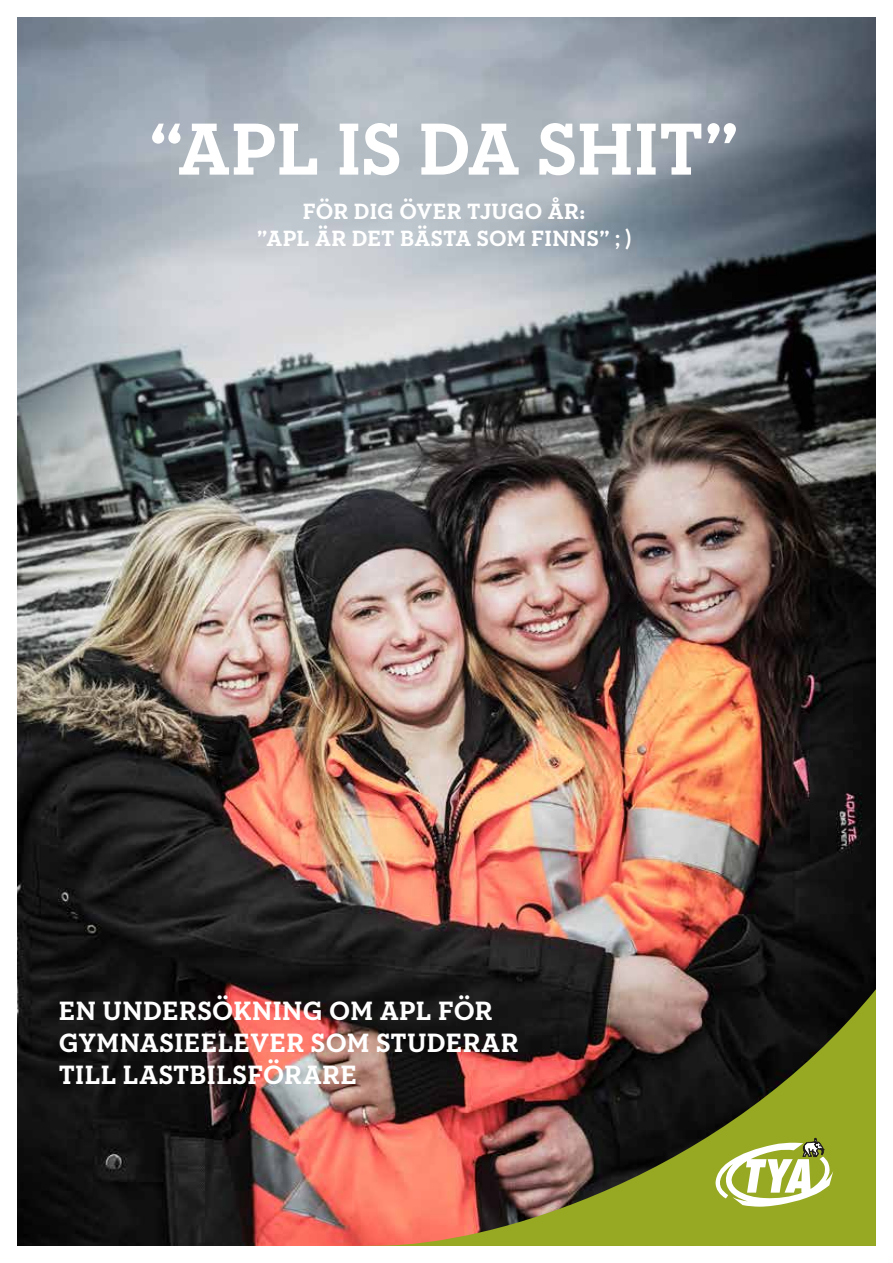
<style>
.page{position:relative;width:893px;height:1263px;background:#fff}
.page>*{position:absolute;margin:0;border:0;box-sizing:border-box;transform-origin:0 0}
.t1{font:700 75px "Neutraface Slab Text";color:#fff}
.t2{font:700 27px/32.4px "Neutraface Slab Text";letter-spacing:.015em;color:#fff}
.t3{font:700 22.5px/27px "Neutraface Slab Text";letter-spacing:.005em;color:#fff;text-align:center}
.s1{font-family:"Aleo"}
</style>
<div class="page">
<img style="left:17px;top:17px;width:859px;height:1229px">
<svg style="left:349px;top:989px;width:527px;height:257px;background:#715732"></svg>
<svg style="left:715px;top:1138px;width:118px;height:69px"></svg>
<h1 class="t1" style="left:149px;top:101px;width:591px">“APL IS DA SHIT”</h1>
<p class="t3" style="left:257px;top:197px;width:375px">FÖR DIG ÖVER TJUGO ÅR:<br>”APL ÄR DET BÄSTA SOM FINNS” <span class="s1">; )</span></p>
<p class="t2" style="left:59px;top:994px;width:461px">EN UNDERSÖKNING OM APL FÖR<br>GYMNASIEELEVER SOM STUDERAR<br>TILL LASTBILSFÖRARE</p>
</div>
